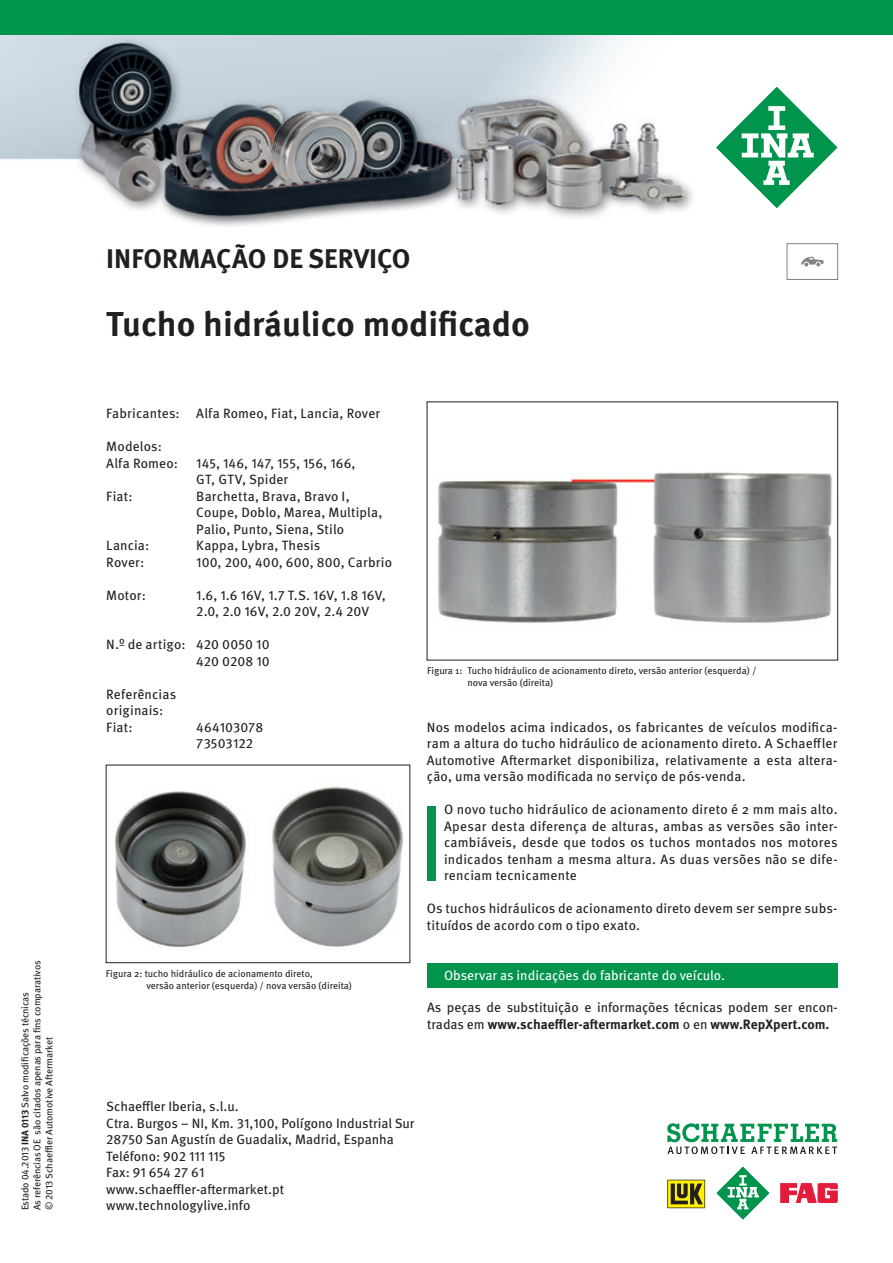
<style>
.page{position:relative;width:893px;height:1263px;background:#fff}
.page>*{position:absolute;margin:0;border:0;box-sizing:border-box;transform-origin:0 0}
.t1{font:700 34.5px "Meta Pro";color:#231f20}
.t2{font:700 27px "Meta Pro";color:#231f20}
.Copy___Fließtext{font:13.5px/16.5px "Meta Pro";letter-spacing:.005em;color:#231f20}
.t3{font:13.5px "Meta Pro";color:#fff}
.t4{font:9.75px "Meta Pro";letter-spacing:-.01em;color:#231f20}
.s1{font-weight:700}
</style>
<div class="page">
<div style="left:427px;top:806px;width:9px;height:74px;background:#00944d"></div>
<img style="left:438px;top:472px;width:394px;height:151px">
<img style="left:115px;top:786px;width:288px;height:161px">
<div style="left:106px;top:765px;width:304px;height:198px;border:1px solid #231f20"></div>
<div style="left:427px;top:963px;width:411px;height:24px;background:#00944d"></div>
<div style="left:787px;top:243px;width:51px;height:37px;border:1px solid #808285"></div>
<svg style="left:801px;top:257px;width:23px;height:9px"></svg>
<img style="left:0;top:34px;width:893px;height:192px">
<svg style="left:667px;top:1180px;width:38px;height:28px"></svg>
<svg style="left:781px;top:1183px;width:56px;height:19px"></svg>
<svg style="left:716px;top:1166px;width:54px;height:54px"></svg>
<svg style="left:667px;top:1123px;width:170px;height:31px"></svg>
<svg style="left:715px;top:85px;width:124px;height:124px"></svg>
<div style="left:0;top:0;width:893px;height:34px;background:#00944d"></div>
<p class="t4" style="left:30px;top:1210px;width:252px;rotate:-90deg">As referências OE são citados apenas para fins comparativos</p>
<p class="t4" style="left:18px;top:1210px;width:220px;rotate:-90deg">Estado 04.2013 <span class="s1">INA 0113</span> Salvo modificações técnicas</p>
<p class="t4" style="left:42px;top:1210px;width:175px;rotate:-90deg">© 2013 Schaeffler Automotive Aftermarket</p>
<p class="t2" style="left:106px;top:238px;width:306px">INFORMAÇÃO DE SERVIÇO</p>
<p class="t1" style="left:106px;top:297px;width:425px">Tucho hidráulico modificado</p>
<p class="Copy___Fließtext" style="left:106px;top:404px;width:275px">Fabricantes: Alfa Romeo, Fiat, Lancia, Rover</p>
<p class="Copy___Fließtext" style="left:106px;top:437px;width:57px">Modelos:</p>
<p class="Copy___Fließtext" style="left:106px;top:454px;width:73px">Alfa Romeo:</p>
<p class="Copy___Fließtext" style="left:196px;top:454px;width:161px">145, 146, 147, 155, 156, 166,</p>
<p class="Copy___Fließtext" style="left:196px;top:470px;width:94px">GT, GTV, Spider</p>
<p class="Copy___Fließtext" style="left:106px;top:487px;width:28px">Fiat:</p>
<p class="Copy___Fließtext" style="left:196px;top:487px;width:155px">Barchetta, Brava, Bravo I,</p>
<p class="Copy___Fließtext" style="left:196px;top:503px;width:188px">Coupe, Doblo, Marea, Multipla,<br>Palio, Punto, Siena, Stilo</p>
<p class="Copy___Fließtext" style="left:106px;top:536px;width:45px">Lancia:</p>
<p class="Copy___Fließtext" style="left:196px;top:536px;width:126px">Kappa, Lybra, Thesis</p>
<p class="Copy___Fließtext" style="left:106px;top:553px;width:39px">Rover:</p>
<p class="Copy___Fließtext" style="left:196px;top:553px;width:197px">100, 200, 400, 600, 800, Carbrio</p>
<p class="Copy___Fließtext" style="left:106px;top:586px;width:41px">Motor:</p>
<p class="Copy___Fließtext" style="left:196px;top:586px;width:191px">1.6, 1.6 16V, 1.7 T.S. 16V, 1.8 16V,</p>
<p class="Copy___Fließtext" style="left:196px;top:602px;width:174px">2.0, 2.0 16V, 2.0 20V, 2.4 20V</p>
<p class="Copy___Fließtext" style="left:106px;top:635px;width:165px">N.º de artigo: 420 0050 10</p>
<p class="Copy___Fließtext" style="left:196px;top:652px;width:75px">420 0208 10</p>
<p class="Copy___Fließtext" style="left:106px;top:685px;width:71px">Referências</p>
<p class="Copy___Fließtext" style="left:106px;top:701px;width:58px">originais:</p>
<p class="Copy___Fließtext" style="left:106px;top:718px;width:28px">Fiat:</p>
<p class="Copy___Fließtext" style="left:196px;top:718px;width:68px">464103078</p>
<p class="Copy___Fließtext" style="left:196px;top:734px;width:58px">73503122</p>
<p class="t4" style="left:106px;top:966px;width:208px">Figura 2: tucho hidráulico de acionamento direto,</p>
<p class="t4" style="left:146px;top:978px;width:207px">versão anterior (esquerda) / nova versão (direita)</p>
<p class="t4" style="left:427px;top:663px;width:331px">Figura 1: Tucho hidráulico de acionamento direto, versão anterior (esquerda) /</p>
<p class="t4" style="left:467px;top:675px;width:87px">nova versão (direita)</p>
<p class="Copy___Fließtext" style="left:427px;top:718px;width:412px;text-align:justify">Nos modelos acima indicados, os fabricantes de veículos modifica&shy;ram a altura do tucho hidráulico de acionamento direto. A Schaeffler Automotive Aftermarket disponibiliza, relativamente a esta altera&shy;ção, uma versão modificada no serviço de pós-venda.</p>
<p class="Copy___Fließtext" style="left:444px;top:800px;width:395px;text-align:justify">O novo tucho hidráulico de acionamento direto é 2 mm mais alto.<br>Apesar desta diferença de alturas, ambas as versões são inter&shy;cambiáveis, desde que todos os tuchos montados nos motores indicados tenham a mesma altura. As duas versões não se dife&shy;renciam tecnicamente</p>
<p class="Copy___Fließtext" style="left:427px;top:899px;width:412px">Os tuchos hidráulicos de acionamento direto devem ser sempre subs&shy;tituídos de acordo com o tipo exato.</p>
<p class="t3" style="left:444px;top:965px;width:283px">Observar as indicações do fabricante do veículo.</p>
<p class="Copy___Fließtext" style="left:427px;top:998px;width:412px">As peças de substituição e informações técnicas podem ser encon&shy;tradas em <span class="s1">www.schaeffler-aftermarket.com</span> o en <span class="s1">www.RepXpert.com.</span></p>
<p class="Copy___Fließtext" style="left:106px;top:1097px;width:310px">Schaeffler Iberia, s.l.u.<br>Ctra. Burgos – NI, Km. 31,100, Polígono Industrial Sur</p>
<p class="Copy___Fließtext" style="left:106px;top:1130px;width:289px">28750 San Agustín de Guadalix, Madrid, Espanha</p>
<p class="Copy___Fließtext" style="left:106px;top:1147px;width:121px">Teléfono: 902 111 115</p>
<p class="Copy___Fließtext" style="left:106px;top:1163px;width:100px">Fax: 91 654 27 61</p>
<p class="Copy___Fließtext" style="left:106px;top:1180px;width:179px">www.schaeffler-aftermarket.pt</p>
<p class="Copy___Fließtext" style="left:106px;top:1196px;width:146px">www.technologylive.info</p>
</div>
